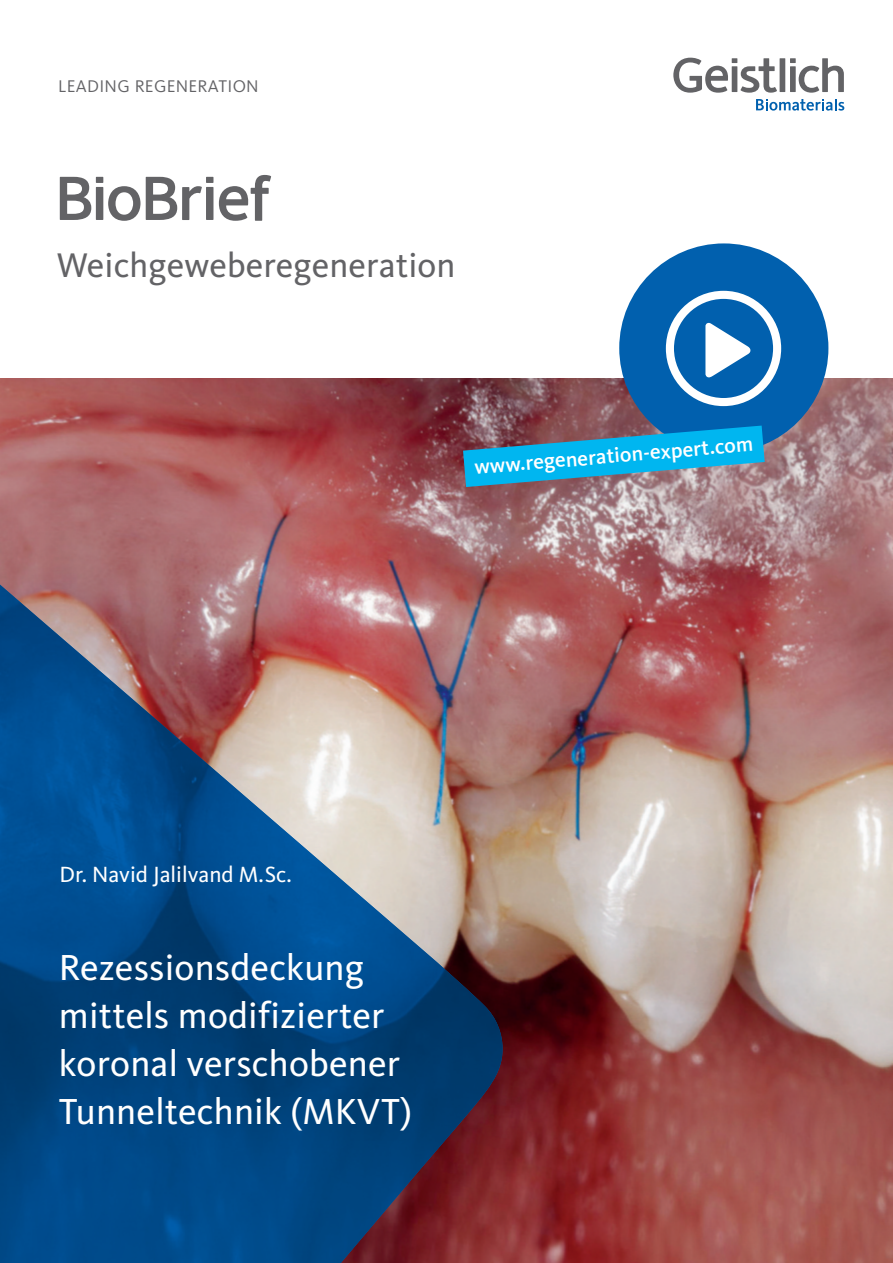
<style>
.page{position:relative;width:893px;height:1263px;background:#fff}
.page>*{position:absolute;margin:0;border:0;box-sizing:border-box;transform-origin:0 0}
.t1{font:37.5px/48px "Kievit Pro";letter-spacing:.005em;color:#fff}
.t2{font:35.4px "Kievit Pro";letter-spacing:.005em;color:#636366}
.t3{font:22.8px "Kievit Pro";color:#fff}
.t4{font:500 21.45px "Kievit Pro";color:#fff}
.t5{font:17.55px "Kievit Pro";letter-spacing:.015em;color:#636366}
</style>
<div class="page">
<img style="left:0;top:378px;width:893px;height:885px">
<svg style="left:108px;top:186px;width:32px;height:35px"></svg>
<svg style="left:60px;top:177px;width:31px;height:43px"></svg>
<div style="left:96px;top:187px;width:7px;height:33px;background:#636366"></div>
<div style="left:96px;top:177px;width:7px;height:6px;background:#636366"></div>
<div style="left:206px;top:187px;width:7px;height:33px;background:#636366"></div>
<div style="left:206px;top:177px;width:7px;height:6px;background:#636366"></div>
<svg style="left:219px;top:175px;width:52px;height:46px"></svg>
<svg style="left:146px;top:177px;width:56px;height:43px"></svg>
<div style="left:780px;top:58px;width:5px;height:34px;background:#636366"></div>
<svg style="left:756px;top:99px;width:88px;height:12px"></svg>
<svg style="left:790px;top:58px;width:54px;height:35px"></svg>
<svg style="left:673px;top:58px;width:104px;height:35px"></svg>
<div style="left:619px;top:243px;width:209px;height:210px;background:#0160ae;border-radius:50%"></div>
<svg style="left:666px;top:291px;width:115px;height:115px"></svg>
<svg style="left:463px;top:426px;width:302px;height:61px"></svg>
<svg style="left:0;top:547px;width:503px;height:28px"></svg>
<img style="left:0;top:575px;width:503px;height:688px">
<p class="t5" style="left:58px;top:79px;width:202px">LEADING REGENERATION</p>
<p class="t2" style="left:57px;top:252px;width:400px">Weichgeweberegeneration</p>
<p class="t4" style="left:474px;top:459px;width:281px;rotate:-5deg">www.regeneration-expert.com</p>
<p class="t3" style="left:60px;top:865px;width:234px">Dr. Navid Jalilvand M.Sc.</p>
<p class="t1" style="left:59px;top:947px;width:355px">Rezessionsdeckung mittels modifizierter koronal verschobener<br>Tunneltechnik (MKVT)</p>
</div>
